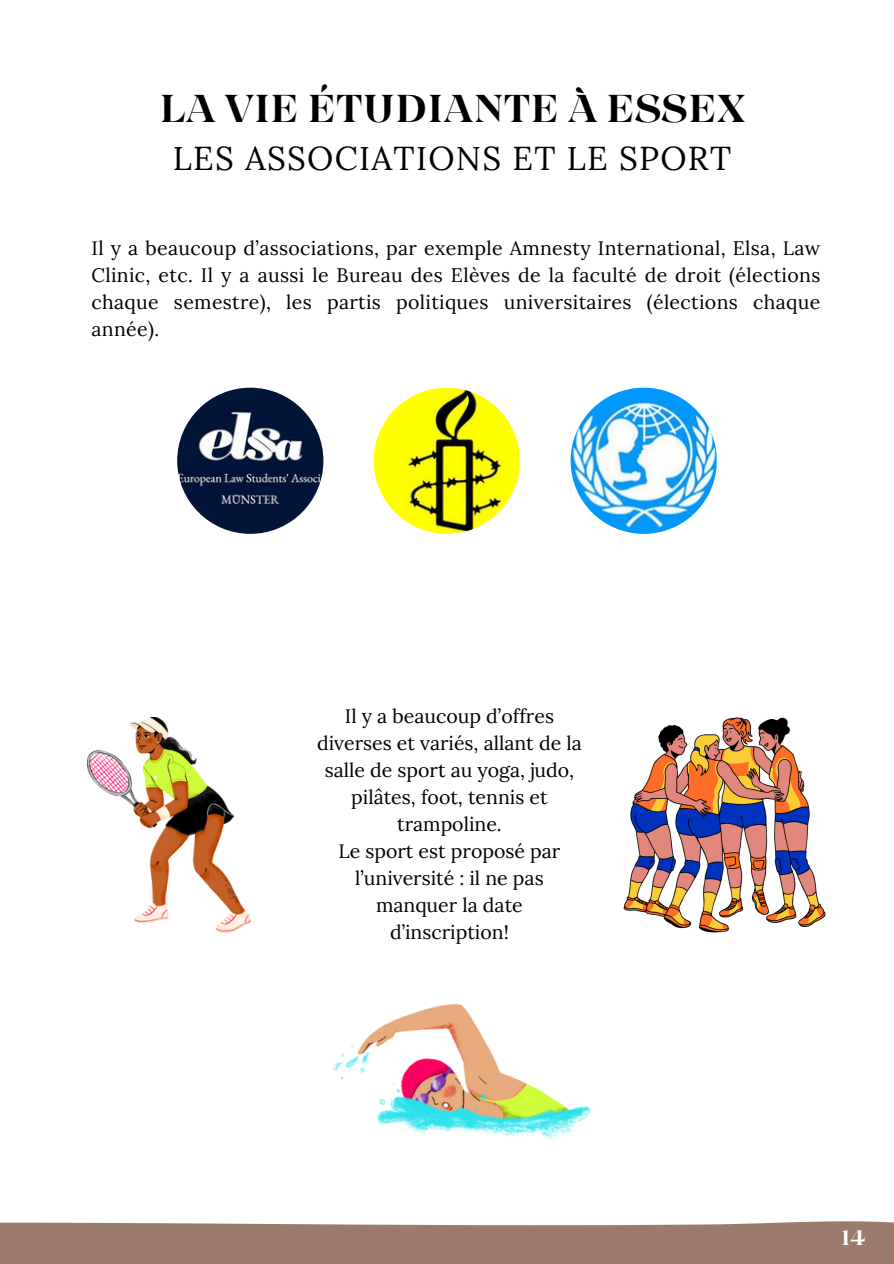
<style>
.page{position:relative;width:894px;height:1264px;background:#fff}
.page>*{position:absolute;margin:0;border:0;box-sizing:border-box;transform-origin:0 0}
.t1{font:38.55px "Grand Cru Bold M";color:#000}
.t2{font:33px "Lora";letter-spacing:.04em;color:#000}
.t3{font:21px "Grand Cru Bold M";color:#fefefe}
.t4{font:19.5px/27px "Lora";color:#000;text-align:center}
</style>
<div class="page">
<svg style="left:0;top:1221px;width:893px;height:42px;background:#a08375"></svg>
<img style="left:177px;top:387px;width:146px;height:147px;border-radius:50%">
<img style="left:373px;top:387px;width:146px;height:146px;border-radius:72px">
<img style="left:570px;top:387px;width:146px;height:146px;border-radius:71px">
<img style="left:87px;top:717px;width:164px;height:215px">
<img style="left:623px;top:717px;width:203px;height:216px">
<img style="left:333px;top:1004px;width:257px;height:136px">
<p class="t1" style="left:159px;top:83px;width:587px">LA VIE ÉTUDIANTE À ESSEX</p>
<p class="t2" style="left:173px;top:137px;width:559px">LES ASSOCIATIONS ET LE SPORT</p>
<p class="t4" style="left:91px;top:235px;width:730px;text-align:justify">Il y a beaucoup d’associations, par exemple Amnesty International, Elsa, Law Clinic, etc. Il y a aussi le Bureau des Elèves de la faculté de droit (élections chaque semestre), les partis politiques universitaires (élections chaque année).</p>
<p class="t4" style="left:317px;top:702px;width:266px">Il y a beaucoup d’offres diverses et variés, allant de la salle de sport au yoga, judo, pilâtes, foot, tennis et trampoline.<br>Le sport est proposé par l’université : il ne pas manquer la date d’inscription!</p>
<p class="t3" style="left:841px;top:1223px;width:26px">14</p>
</div>
